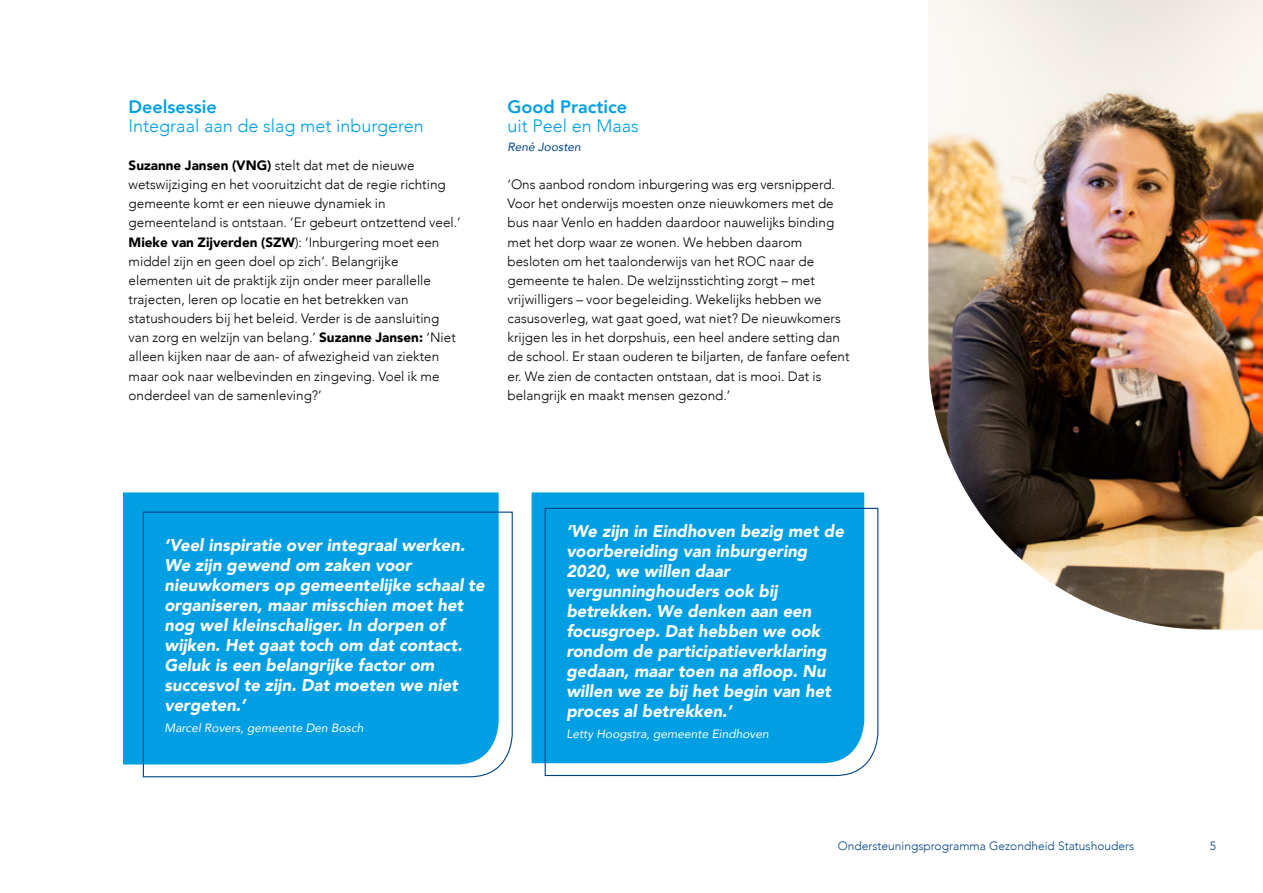
<style>
.page{position:relative;width:1263px;height:893px;background:#fff}
.page>*{position:absolute;margin:0;border:0;box-sizing:border-box;transform-origin:0 0}
.t1{font:300 18px "Avenir";color:#009fe3}
.t2{font:800 18px "Avenir";color:#009fe3}
.t3{font:italic 900 16.95px/20px "Avenir";color:#fff}
.t4{font:300 13.5px/19.2px "Avenir";color:#000}
.t5{font:italic 12px "Avenir";color:#fff}
.t6{font:300 12px "Avenir";color:#048}
.t7{font:italic 12px "Avenir";color:#048}
.s1{font-weight:900}
</style>
<div class="page">
<img style="left:928px;top:0;width:335px;height:629px">
<div style="left:532px;top:492px;width:332px;height:271px;background:#009fe3"></div>
<svg style="left:544px;top:507px;width:335px;height:270px;background:#16a6e4"></svg>
<div style="left:123px;top:492px;width:376px;height:272px;background:#009fe3"></div>
<svg style="left:142px;top:511px;width:371px;height:267px;background:#15a5e4"></svg>
<h1 class="t2" style="left:129px;top:92px;width:90px">Deelsessie</h1>
<h1 class="t1" style="left:129px;top:115px;width:297px">Integraal aan de slag met inburgeren</h1>
<p class="t4" style="left:129px;top:156px;width:334px"><span class="s1">Suzanne Jansen (VNG)</span> stelt dat met de nieuwe wetswijziging en het vooruitzicht dat de regie richting gemeente komt er een nieuwe dynamiek in gemeenteland is ontstaan. ‘Er gebeurt ontzettend veel.’ <span class="s1">Mieke van Zijverden (SZW</span>): ‘Inburgering moet een middel zijn en geen doel op zich’. Belangrijke elementen uit de praktijk zijn onder meer parallelle trajecten, leren op locatie en het betrekken van statushouders bij het beleid. Verder is de aansluiting van zorg en welzijn van belang.’ <span class="s1">Suzanne Jansen:</span> ‘Niet alleen kijken naar de aan- of afwezigheid van ziekten maar ook naar welbevinden en zingeving. Voel ik me onderdeel van de samenleving?’</p>
<h1 class="t2" style="left:507px;top:92px;width:121px">Good Practice</h1>
<h1 class="t1" style="left:507px;top:115px;width:133px">uit Peel en Maas</h1>
<p class="t7" style="left:507px;top:139px;width:75px">René Joosten</p>
<p class="t4" style="left:507px;top:175px;width:344px">‘Ons aanbod rondom inburgering was erg versnipperd.<br>Voor het onderwijs moesten onze nieuwkomers met de bus naar Venlo en hadden daardoor nauwelijks binding met het dorp waar ze wonen. We hebben daarom besloten om het taalonderwijs van het ROC naar de gemeente te halen. De welzijnsstichting zorgt – met vrijwilligers – voor begeleiding. Wekelijks hebben we casusoverleg, wat gaat goed, wat niet? De nieuwkomers krijgen les in het dorpshuis, een heel andere setting dan de school. Er staan ouderen te biljarten, de fanfare oefent er. We zien de contacten ontstaan, dat is mooi. Dat is belangrijk en maakt mensen gezond.’</p>
<p class="t3" style="left:164px;top:535px;width:322px">‘Veel inspiratie over integraal werken.<br>We zijn gewend om zaken voor nieuwkomers op gemeentelijke schaal te organiseren, maar misschien moet het nog wel kleinschaliger. In dorpen of wijken. Het gaat toch om dat contact.<br>Geluk is een belangrijke factor om succesvol te zijn. Dat moeten we niet vergeten.’</p>
<p class="t5" style="left:164px;top:721px;width:201px">Marcel Rovers, gemeente Den Bosch</p>
<p class="t3" style="left:566px;top:521px;width:279px">‘We zijn in Eindhoven bezig met de voorbereiding van inburgering<br>2020, we willen daar vergunninghouders ook bij betrekken. We denken aan een focusgroep. Dat hebben we ook rondom de participatieverklaring gedaan, maar toen na afloop. Nu willen we ze bij het begin van het proces al betrekken.’</p>
<p class="t5" style="left:566px;top:726px;width:204px">Letty Hoogstra, gemeente Eindhoven</p>
<p class="t6" style="left:838px;top:839px;width:298px">Ondersteuningsprogramma Gezondheid Statushouders</p>
<p class="t6" style="left:1210px;top:839px;width:8px">5</p>
</div>
